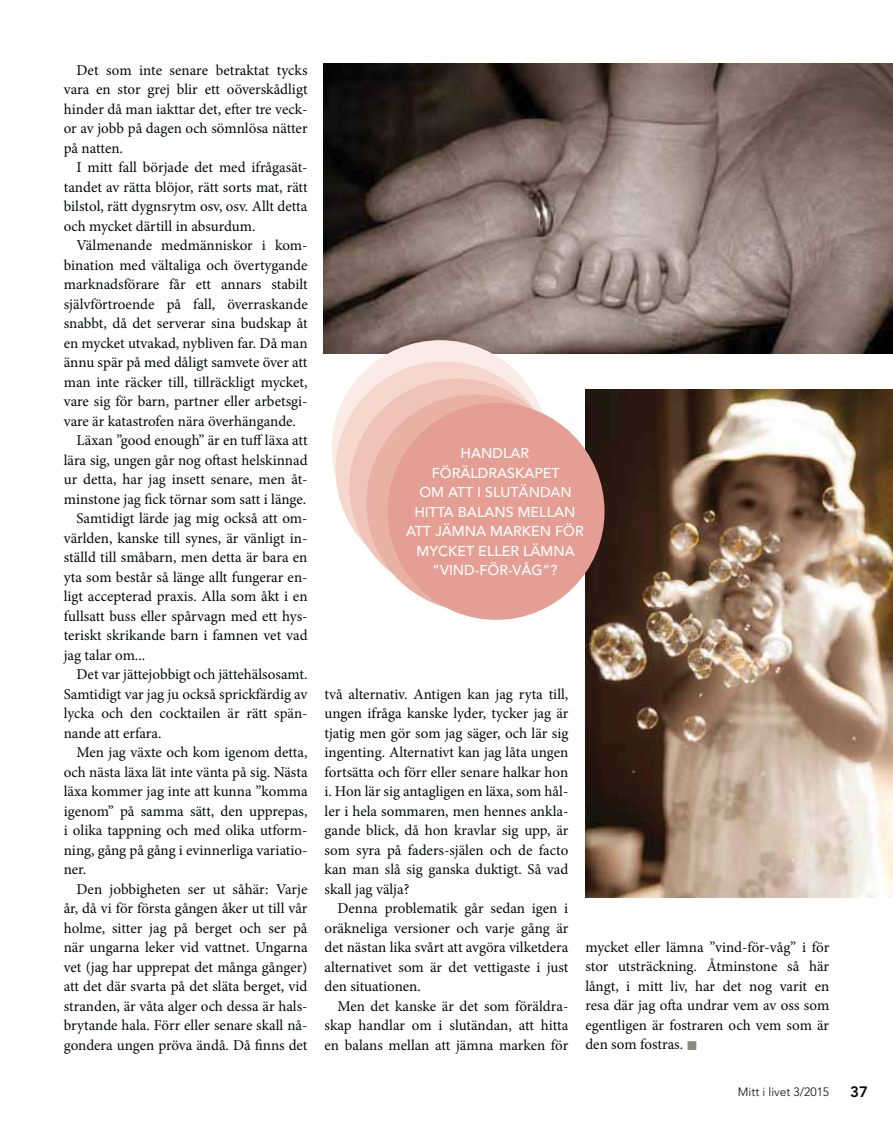
<style>
.page{position:relative;width:893px;height:1127px;background:#fff}
.page>*{position:absolute;margin:0;border:0;box-sizing:border-box;transform-origin:0 0}
.t1{font:15px/19.5px "Minion Pro";color:#040809;text-align:justify}
.t2{font:800 15px "Avenir";color:#040809}
.t3{font:500 14.25px/19.5px "Avenir";color:#fff;text-align:center}
.t4{font:300 12px "Avenir";color:#040809}
</style>
<div class="page">
<img style="left:585px;top:389px;width:308px;height:509px">
<img style="left:323px;top:64px;width:570px;height:289px">
<div style="left:332px;top:340px;width:217px;height:217px;background:#fbebe7;border-radius:50%"></div>
<div style="left:336px;top:361px;width:216px;height:217px;background:#f6d7ce;border-radius:50%"></div>
<div style="left:349px;top:378px;width:217px;height:217px;background:#f0c3b8;border-radius:50%"></div>
<div style="left:366px;top:394px;width:217px;height:217px;background:#e9b0a4;border-radius:50%"></div>
<div style="left:388px;top:403px;width:216px;height:217px;background:#e49e93;border-radius:50%"></div>
<p class="t1" style="left:64px;top:61px;width:245px;text-indent:13px">Det som inte senare betraktat tycks vara en stor grej blir ett oöverskådligt hinder då man iakttar det, efter tre veck&shy;or av jobb på dagen och sömnlösa nätter på natten.</p>
<p class="t1" style="left:64px;top:159px;width:245px;text-indent:13px">I mitt fall började det med ifrågasät&shy;tandet av rätta blöjor, rätt sorts mat, rätt bilstol, rätt dygnsrytm osv, osv. Allt detta och mycket därtill in absurdum.</p>
<p class="t1" style="left:77px;top:237px;width:233px">Välmenande medmänniskor i kom-</p>
<p class="t1" style="left:64px;top:256px;width:245px">bination med vältaliga och övertygande</p>
<p class="t1" style="left:64px;top:276px;width:245px">marknadsförare får ett annars stabilt</p>
<p class="t1" style="left:64px;top:295px;width:245px">självförtroende på fall, överraskande</p>
<p class="t1" style="left:64px;top:315px;width:245px">snabbt, då det serverar sina budskap åt</p>
<p class="t1" style="left:64px;top:334px;width:245px">en mycket utvakad, nybliven far. Då man</p>
<p class="t1" style="left:64px;top:354px;width:245px">ännu spär på med dåligt samvete över att</p>
<p class="t1" style="left:64px;top:373px;width:245px">man inte räcker till, tillräckligt mycket,</p>
<p class="t1" style="left:64px;top:393px;width:245px">vare sig för barn, partner eller arbetsgi-</p>
<p class="t1" style="left:64px;top:412px;width:234px">vare är katastrofen nära överhängande.</p>
<p class="t1" style="left:77px;top:432px;width:233px">Läxan ”good enough” är en tuff läxa att</p>
<p class="t1" style="left:64px;top:451px;width:245px">lära sig, ungen går nog oftast helskinnad</p>
<p class="t1" style="left:64px;top:471px;width:245px">ur detta, har jag insett senare, men åt-</p>
<p class="t1" style="left:64px;top:490px;width:244px">minstone jag fick törnar som satt i länge.</p>
<p class="t1" style="left:77px;top:510px;width:233px">Samtidigt lärde jag mig också att om-</p>
<p class="t1" style="left:64px;top:529px;width:245px">världen, kanske till synes, är vänligt in-</p>
<p class="t1" style="left:64px;top:549px;width:245px">ställd till småbarn, men detta är bara en</p>
<p class="t1" style="left:64px;top:568px;width:245px">yta som består så länge allt fungerar en-</p>
<p class="t1" style="left:64px;top:588px;width:245px">ligt accepterad praxis. Alla som åkt i en</p>
<p class="t1" style="left:64px;top:607px;width:245px">fullsatt buss eller spårvagn med ett hys-</p>
<p class="t1" style="left:64px;top:627px;width:245px">teriskt skrikande barn i famnen vet vad</p>
<p class="t1" style="left:64px;top:646px;width:83px">jag talar om...</p>
<p class="t1" style="left:77px;top:666px;width:233px">Det var jättejobbigt och jättehälsosamt.</p>
<p class="t1" style="left:64px;top:685px;width:245px">Samtidigt var jag ju också sprickfärdig av</p>
<p class="t1" style="left:64px;top:705px;width:245px">lycka och den cocktailen är rätt spän-</p>
<p class="t1" style="left:64px;top:724px;width:99px">nande att erfara.</p>
<p class="t1" style="left:77px;top:744px;width:233px">Men jag växte och kom igenom detta,</p>
<p class="t1" style="left:64px;top:763px;width:245px">och nästa läxa lät inte vänta på sig. Nästa</p>
<p class="t1" style="left:64px;top:783px;width:245px">läxa kommer jag inte att kunna ”komma</p>
<p class="t1" style="left:64px;top:802px;width:245px">igenom” på samma sätt, den upprepas,</p>
<p class="t1" style="left:64px;top:822px;width:245px">i olika tappning och med olika utform-</p>
<p class="t1" style="left:64px;top:841px;width:245px">ning, gång på gång i evinnerliga variatio-</p>
<p class="t1" style="left:64px;top:861px;width:24px">ner.</p>
<p class="t1" style="left:77px;top:880px;width:232px">Den jobbigheten ser ut såhär: Varje</p>
<p class="t1" style="left:64px;top:900px;width:245px">år, då vi för första gången åker ut till vår</p>
<p class="t1" style="left:64px;top:919px;width:245px">holme, sitter jag på berget och ser på</p>
<p class="t1" style="left:64px;top:939px;width:245px">när ungarna leker vid vattnet. Ungarna</p>
<p class="t1" style="left:64px;top:958px;width:245px">vet (jag har upprepat det många gånger)</p>
<p class="t1" style="left:64px;top:978px;width:245px">att det där svarta på det släta berget, vid</p>
<p class="t1" style="left:64px;top:997px;width:245px">stranden, är våta alger och dessa är hals-</p>
<p class="t1" style="left:64px;top:1017px;width:245px">brytande hala. Förr eller senare skall nå-</p>
<p class="t1" style="left:64px;top:1036px;width:245px">gondera ungen pröva ändå. Då finns det</p>
<p class="t3" style="left:406px;top:445px;width:179px">HANDLAR<br>FÖRÄLDRASKAPET<br>OM ATT I SLUTÄNDAN<br>HITTA BALANS MELLAN<br>ATT JÄMNA MARKEN FÖR<br>MYCKET ELLER LÄMNA ”VIND-FÖR-VÅG”?</p>
<p class="t1" style="left:325px;top:685px;width:245px">två alternativ. Antigen kan jag ryta till, ungen ifråga kanske lyder, tycker jag är tjatig men gör som jag säger, och lär sig ingenting. Alternativt kan jag låta ungen fortsätta och förr eller senare halkar hon i. Hon lär sig antagligen en läxa, som hål&shy;ler i hela sommaren, men hennes ankla&shy;gande blick, då hon kravlar sig upp, är som syra på faders-själen och de facto kan man slå sig ganska duktigt. Så vad skall jag välja?</p>
<p class="t1" style="left:325px;top:900px;width:245px;text-indent:13px">Denna problematik går sedan igen i oräkneliga versioner och varje gång är det nästan lika svårt att avgöra vilketdera alternativet som är det vettigaste i just den situationen.</p>
<p class="t1" style="left:325px;top:997px;width:245px;text-indent:13px">Men det kanske är det som föräldra&shy;skap handlar om i slutändan, att hitta en balans mellan att jämna marken för</p>
<p class="t1" style="left:585px;top:938px;width:245px">mycket eller lämna ”vind-för-våg” i för stor utsträckning. Åtminstone så här långt, i mitt liv, har det nog varit en resa där jag ofta undrar vem av oss som egentligen är fostraren och vem som är den som fostras.</p>
<p class="t4" style="left:738px;top:1087px;width:93px">Mitt i livet 3/2015</p>
<p class="t2" style="left:850px;top:1085px;width:19px">37</p>
</div>
